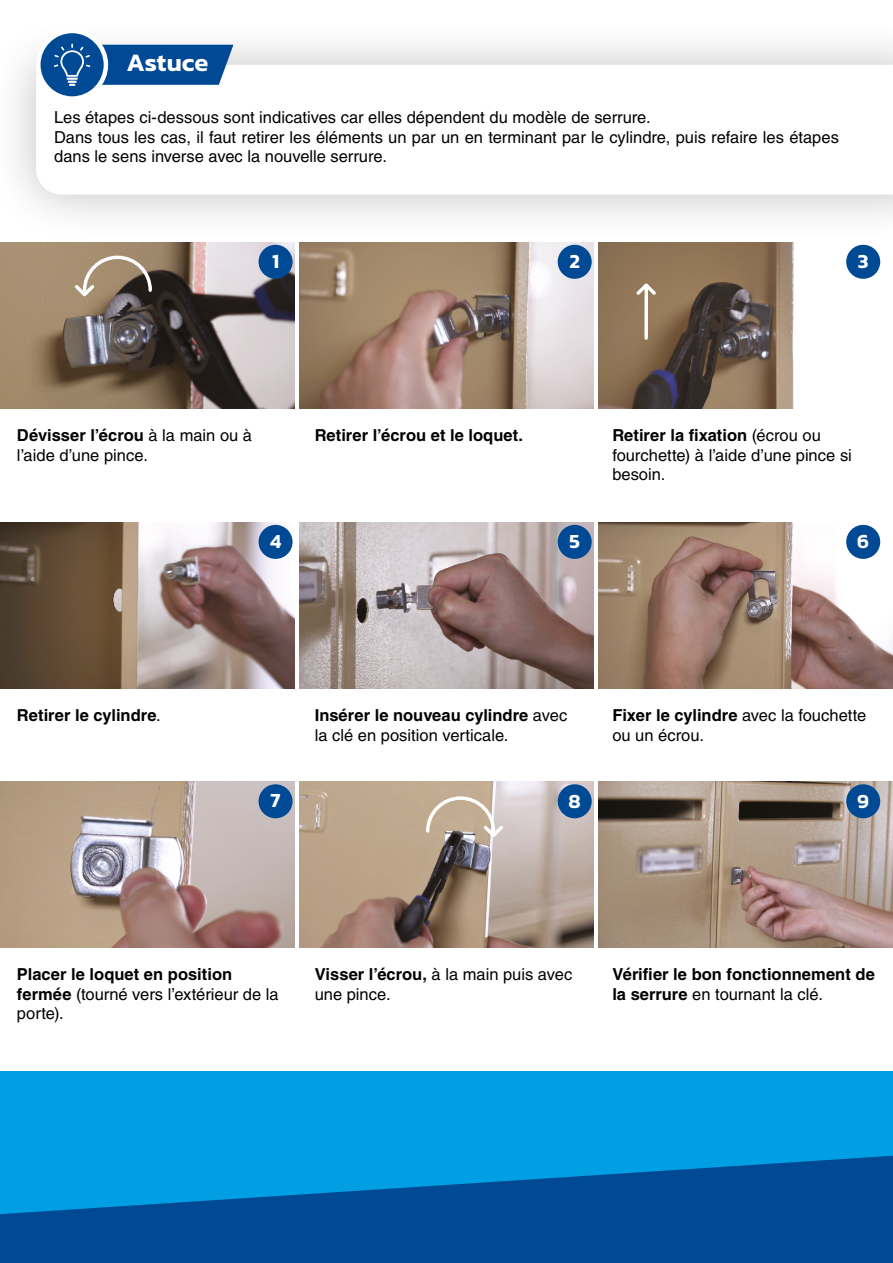
<style>
.page{position:relative;width:893px;height:1263px;background:#fff}
.page>*{position:absolute;margin:0;border:0;box-sizing:border-box;transform-origin:0 0}
.t1{font:600 25.5px "Kanit";color:#fff}
.t2{font:600 20.25px "Kanit";color:#fff}
.t3{font:16.5px/19.8px "Helvetica LT Std";color:#020203}
.t4{font:700 16.5px/19.8px "Helvetica LT Std";color:#020203}
.s1{font-weight:400}
.s2{font-weight:700}
</style>
<div class="page">
<div style="left:0;top:17px;width:893px;height:225px;background:#000;opacity:.25"></div>
<svg style="left:36px;top:65px;width:857px;height:130px"></svg>
<svg style="left:38px;top:31px;width:68px;height:68px"></svg>
<div style="left:36px;top:29px;width:72px;height:72px;border:4px solid #fff;border-radius:50%"></div>
<svg style="left:54px;top:37px;width:190px;height:55px"></svg>
<img style="left:299px;top:781px;width:295px;height:166px">
<div style="left:558px;top:784px;width:34px;height:34px;background:#004a95;border-radius:50%"></div>
<img style="left:0;top:781px;width:295px;height:166px">
<div style="left:259px;top:784px;width:34px;height:34px;background:#004a95;border-radius:50%"></div>
<img style="left:598px;top:781px;width:295px;height:166px">
<div style="left:846px;top:784px;width:34px;height:34px;background:#004a95;border-radius:50%"></div>
<img style="left:299px;top:522px;width:295px;height:166px">
<div style="left:558px;top:525px;width:34px;height:34px;background:#004a95;border-radius:50%"></div>
<img style="left:0;top:522px;width:295px;height:166px">
<div style="left:259px;top:525px;width:34px;height:34px;background:#004a95;border-radius:50%"></div>
<img style="left:598px;top:522px;width:295px;height:166px">
<div style="left:846px;top:525px;width:34px;height:34px;background:#004a95;border-radius:50%"></div>
<svg style="left:424px;top:795px;width:82px;height:45px"></svg>
<img style="left:299px;top:242px;width:295px;height:166px">
<div style="left:558px;top:245px;width:34px;height:34px;background:#004a95;border-radius:50%"></div>
<img style="left:598px;top:242px;width:283px;height:166px">
<div style="left:846px;top:245px;width:34px;height:34px;background:#004a95;border-radius:50%"></div>
<img style="left:0;top:242px;width:295px;height:166px">
<div style="left:259px;top:245px;width:34px;height:34px;background:#004a95;border-radius:50%"></div>
<svg style="left:633px;top:280px;width:26px;height:62px"></svg>
<svg style="left:72px;top:254px;width:82px;height:45px"></svg>
<div style="left:0;top:1072px;width:893px;height:191px;background:#009fe3"></div>
<svg style="left:0;top:1156px;width:893px;height:107px;fill:#004a95"></svg>
<h1 class="t1" style="left:126px;top:43px;width:84px">Astuce</h1>
<p class="t3" style="left:54px;top:107px;width:786px">Les étapes ci-dessous sont indicatives car elles dépendent du modèle de serrure.<br>Dans tous les cas, il faut retirer les éléments un par un en terminant par le cylindre, puis refaire les étapes dans le sens inverse avec la nouvelle serrure.</p>
<p class="t2" style="left:272px;top:246px;width:9px">1</p>
<p class="t2" style="left:569px;top:246px;width:12px">2</p>
<p class="t2" style="left:858px;top:246px;width:12px">3</p>
<p class="t4" style="left:17px;top:425px;width:237px">Dévisser l’écrou <span class="s1">à la main ou à</span></p>
<p class="t4" style="left:315px;top:425px;width:210px">Retirer l’écrou et le loquet.</p>
<p class="t3" style="left:17px;top:445px;width:132px">l’aide d’une pince.</p>
<p class="t3" style="left:612px;top:425px;width:241px"><span class="s2">Retirer la fixation</span> (écrou ou fourchette) à l’aide d’une pince si besoin.</p>
<p class="t4" style="left:17px;top:705px;width:145px">Retirer le cylindre<span class="s1">.</span></p>
<p class="t2" style="left:270px;top:526px;width:13px">4</p>
<p class="t2" style="left:569px;top:526px;width:12px">5</p>
<p class="t2" style="left:857px;top:526px;width:13px">6</p>
<p class="t3" style="left:315px;top:705px;width:254px"><span class="s2">Insérer le nouveau cylindre</span> avec la clé en position verticale.</p>
<p class="t3" style="left:612px;top:705px;width:256px"><span class="s2">Fixer le cylindre</span> avec la fouchette ou un écrou.</p>
<p class="t2" style="left:270px;top:785px;width:12px">7</p>
<p class="t2" style="left:569px;top:785px;width:14px">8</p>
<p class="t2" style="left:857px;top:785px;width:13px">9</p>
<p class="t3" style="left:17px;top:964px;width:263px"><span class="s2">Placer le loquet en position fermée</span> (tourné vers l’extérieur de la porte).</p>
<p class="t3" style="left:315px;top:964px;width:259px"><span class="s2">Visser l’écrou,</span> à la main puis avec une pince.</p>
<p class="t4" style="left:612px;top:964px;width:264px">Vérifier le bon fonctionnement de la serrure <span class="s1">en tournant la clé.</span></p>
</div>
